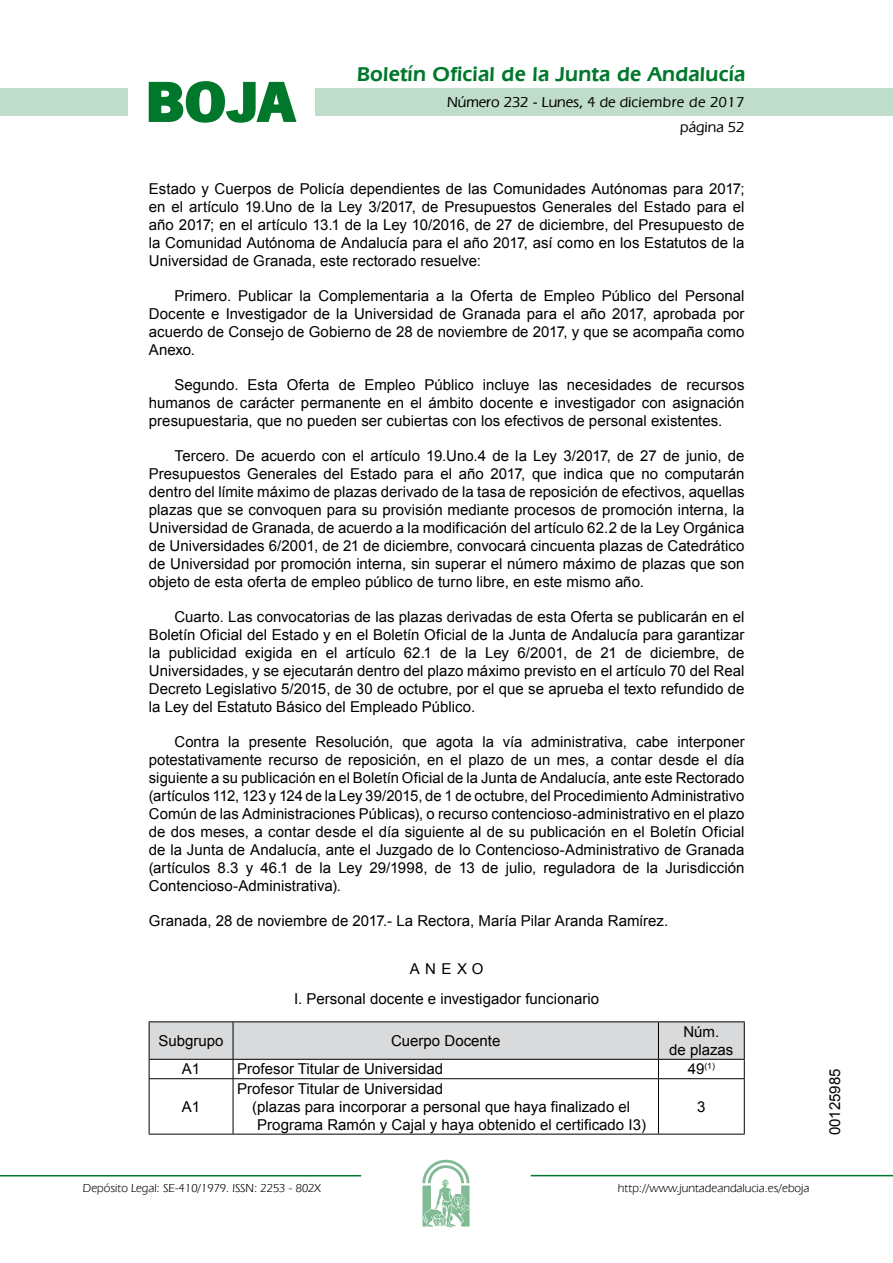
<style>
.page{position:relative;width:893px;height:1263px;background:#fff}
.page>*{position:absolute;margin:0;border:0;box-sizing:border-box;transform-origin:0 0}
.t1{font:700 57.75px "News Got T";color:#00782c;scale:1.14 1}
.t2{font:600 21px "Eras IT Cby BT";letter-spacing:.01em;color:#00782c}
.t3{font:15px/18px "Arial";color:#000;text-align:justify}
.t4{font:500 15px/24.5px "Eras IT Cby BT";color:#000;text-align:right}
.t5{font:12px "Eras IT Cby BT";color:#000}
.t6{font:8.7px "Arial";color:#000}
.s1{font-size:15px}
</style>
<div class="page">
<div style="left:315px;top:88px;width:577px;height:28px;background:#bfddca"></div>
<div style="left:0;top:88px;width:128px;height:28px;background:#bfddca"></div>
<hr style="left:0;top:1175px;width:361px;height:2px;background:#00782c">
<svg style="left:422px;top:1159px;width:47px;height:68px"></svg>
<hr style="left:531px;top:1175px;width:361px;height:1px;background:#00782c">
<svg style="left:148px;top:81px;width:149px;height:42px"></svg>
<hr style="left:149px;top:1021px;width:84px;height:1px;background:#000">
<hr style="left:233px;top:1021px;width:425px;height:1px;background:#000">
<hr style="left:658px;top:1021px;width:86px;height:1px;background:#000">
<svg style="left:149px;top:1022px;width:595px;height:56px"></svg>
<hr style="left:149px;top:1078px;width:84px;height:1px;background:#000">
<hr style="left:149px;top:1079px;width:1px;height:55px;background:#000">
<hr style="left:233px;top:1078px;width:425px;height:1px;background:#000">
<hr style="left:233px;top:1079px;width:1px;height:55px;background:#000">
<hr style="left:658px;top:1078px;width:86px;height:1px;background:#000">
<hr style="left:658px;top:1079px;width:1px;height:55px;background:#000">
<hr style="left:743px;top:1079px;width:1px;height:55px;background:#000">
<hr style="left:149px;top:1134px;width:84px;height:1px;background:#000">
<hr style="left:233px;top:1134px;width:425px;height:1px;background:#000">
<hr style="left:658px;top:1134px;width:86px;height:1px;background:#000">
<h1 class="t1" style="left:145px;top:68px;width:133px">BOJA</h1>
<h2 class="t2" style="left:357px;top:62px;width:390px">Boletín Oficial de la Junta de Andalucía</h2>
<p class="t4" style="left:447px;top:90px;width:299px">Número 232 - Lunes, 4 de diciembre de 2017 página 52</p>
<p class="t3" style="left:149px;top:180px;width:597px">Estado y Cuerpos de Policía dependientes de las Comunidades Autónomas para 2017; en el artículo 19.Uno de la Ley 3/2017, de Presupuestos Generales del Estado para el año 2017; en el artículo 13.1 de la Ley 10/2016, de 27 de diciembre, del Presupuesto de la Comunidad Autónoma de Andalucía para el año 2017, así como en los Estatutos de la Universidad de Granada, este rectorado resuelve:</p>
<p class="t3" style="left:149px;top:287px;width:597px;text-indent:26px">Primero. Publicar la Complementaria a la Oferta de Empleo Público del Personal Docente e Investigador de la Universidad de Granada para el año 2017, aprobada por acuerdo de Consejo de Gobierno de 28 de noviembre de 2017, y que se acompaña como Anexo.</p>
<p class="t3" style="left:149px;top:376px;width:597px;text-indent:26px">Segundo. Esta Oferta de Empleo Público incluye las necesidades de recursos humanos de carácter permanente en el ámbito docente e investigador con asignación presupuestaria, que no pueden ser cubiertas con los efectivos de personal existentes.</p>
<p class="t3" style="left:149px;top:447px;width:597px;text-indent:26px">Tercero. De acuerdo con el artículo 19.Uno.4 de la Ley 3/2017, de 27 de junio, de Presupuestos Generales del Estado para el año 2017, que indica que no computarán dentro del límite máximo de plazas derivado de la tasa de reposición de efectivos, aquellas plazas que se convoquen para su provisión mediante procesos de promoción interna, la Universidad de Granada, de acuerdo a la modificación del artículo 62.2 de la Ley Orgánica de Universidades 6/2001, de 21 de diciembre, convocará cincuenta plazas de Catedrático de Universidad por promoción interna, sin superar el número máximo de plazas que son objeto de esta oferta de empleo público de turno libre, en este mismo año.</p>
<p class="t3" style="left:149px;top:608px;width:597px;text-indent:26px">Cuarto. Las convocatorias de las plazas derivadas de esta Oferta se publicarán en el Boletín Oficial del Estado y en el Boletín Oficial de la Junta de Andalucía para garantizar la publicidad exigida en el artículo 62.1 de la Ley 6/2001, de 21 de diciembre, de Universidades, y se ejecutarán dentro del plazo máximo previsto en el artículo 70 del Real Decreto Legislativo 5/2015, de 30 de octubre, por el que se aprueba el texto refundido de la Ley del Estatuto Básico del Empleado Público.</p>
<p class="t3" style="left:149px;top:733px;width:597px;text-indent:26px">Contra la presente Resolución, que agota la vía administrativa, cabe interponer potestativamente recurso de reposición, en el plazo de un mes, a contar desde el día siguiente a su publicación en el Boletín Oficial de la Junta de Andalucía, ante este Rectorado (artículos 112, 123 y 124 de la Ley 39/2015, de 1 de octubre, del Procedimiento Administrativo Común de las Administraciones Públicas), o recurso contencioso-administrativo en el plazo de dos meses, a contar desde el día siguiente al de su publicación en el Boletín Oficial de la Junta de Andalucía, ante el Juzgado de lo Contencioso-Administrativo de Granada (artículos 8.3 y 46.1 de la Ley 29/1998, de 13 de julio, reguladora de la Jurisdicción Contencioso-Administrativa).</p>
<p class="t3" style="left:149px;top:912px;width:521px">Granada, 28 de noviembre de 2017.- La Rectora, María Pilar Aranda Ramírez.</p>
<p class="t3" style="left:294px;top:953px;width:307px;line-height:30.8px;text-align:center">ANEXO<br>I. Personal docente e investigador funcionario</p>
<p class="t3" style="left:158px;top:1032px;width:67px">Subgrupo</p>
<p class="t3" style="left:391px;top:1032px;width:111px">Cuerpo Docente</p>
<p class="t3" style="left:669px;top:1023px;width:66px;text-align:center">Núm.<br>de plazas</p>
<p class="t3" style="left:182px;top:1060px;width:20px">A1</p>
<p class="t3" style="left:237px;top:1060px;width:207px">Profesor Titular de Universidad</p>
<p class="t6" style="left:687px;top:1061px;width:29px"><span class="s1">49</span>(1)</p>
<p class="t3" style="left:182px;top:1098px;width:20px">A1</p>
<p class="t3" style="left:237px;top:1080px;width:207px">Profesor Titular de Universidad</p>
<p class="t3" style="left:252px;top:1098px;width:379px">(plazas para incorporar a personal que haya finalizado el</p>
<p class="t3" style="left:257px;top:1116px;width:390px">Programa Ramón y Cajal y haya obtenido el certificado I3)</p>
<p class="t3" style="left:697px;top:1098px;width:10px">3</p>
<p class="t5" style="left:83px;top:1181px;width:239px">Depósito Legal: SE-410/1979. ISSN: 2253 - 802X</p>
<p class="t5" style="left:618px;top:1181px;width:193px">http://www.juntadeandalucia.es/eboja</p>
<p class="t3" style="left:826px;top:1135px;width:68px;rotate:-90deg">00125985</p>
</div>
